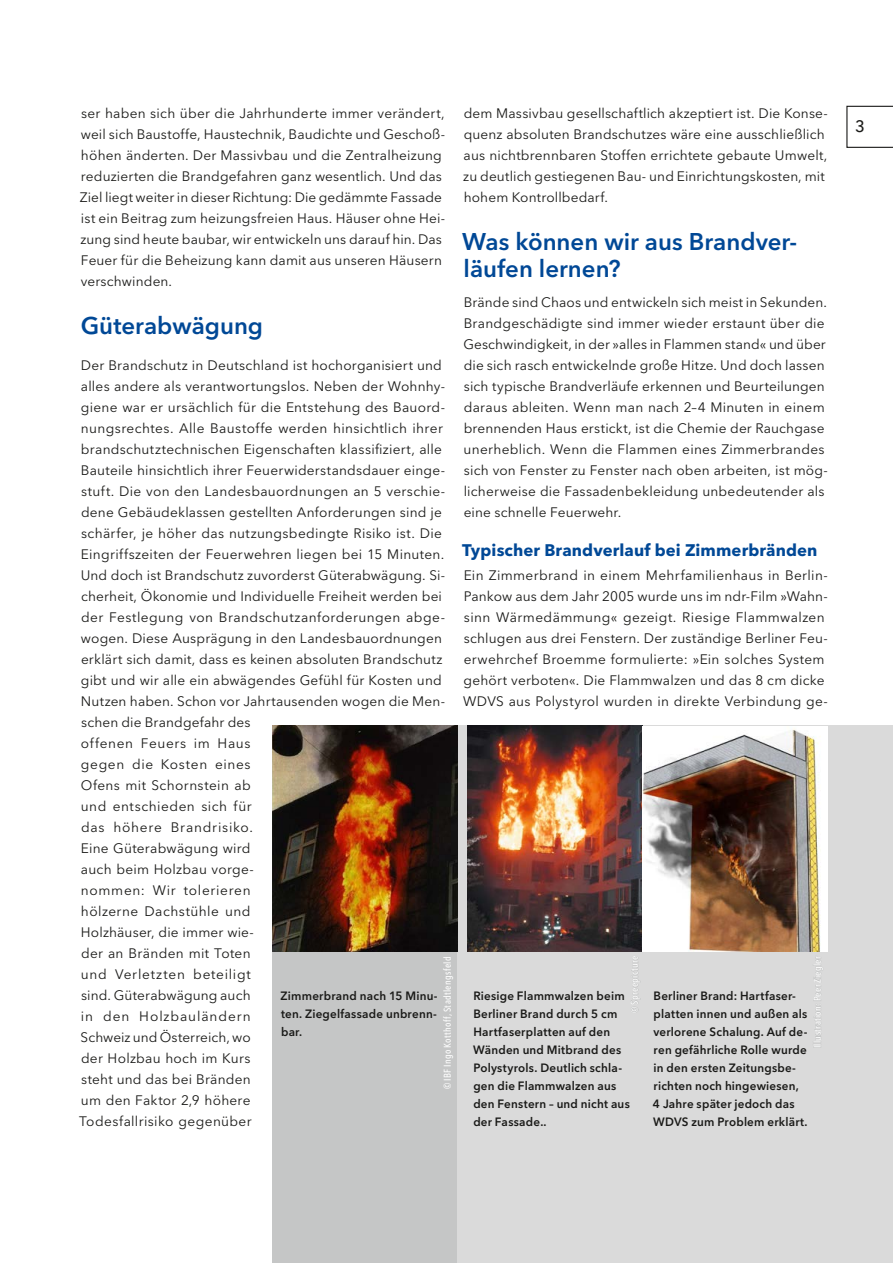
<style>
.page{position:relative;width:893px;height:1263px;background:#fff}
.page>*{position:absolute;margin:0;border:0;box-sizing:border-box;transform-origin:0 0}
.t1{font:600 24px/27px "Avenir Next LT Pro";color:#004896}
.t2{font:700 16.65px "Avenir Next LT Pro";letter-spacing:.005em;color:#004896}
.t3{font:500 16.5px "Avenir Next LT Pro";color:#1a1a18}
.t4{font:13.65px/21px "Avenir Next LT Pro";letter-spacing:.015em;color:#1a1a18}
.t5{font:600 12px/18px "Avenir Next LT Pro";letter-spacing:.02em;color:#1a1a18}
.t6{font:500 condensed 9.75px "Avenir Next LT Pro";letter-spacing:.03em;color:#fff}
</style>
<div class="page">
<div style="left:272px;top:725px;width:186px;height:538px;background:#c5c6c6"></div>
<div style="left:458px;top:725px;width:435px;height:538px;background:#dadada"></div>
<img style="left:468px;top:725px;width:359px;height:226px">
<img style="left:272px;top:725px;width:186px;height:226px">
<svg style="left:846px;top:106px;width:47px;height:42px"></svg>
<svg style="left:630px;top:956px;width:11px;height:57px"></svg>
<svg style="left:813px;top:956px;width:11px;height:92px"></svg>
<p class="t4" style="left:463px;top:102px;width:366px">dem Massivbau gesellschaftlich akzeptiert ist. Die Konse&shy;quenz absoluten Brandschutzes wäre eine ausschließlich aus nichtbrennbaren Stoffen errichtete gebaute Umwelt, zu deutlich gestiegenen Bau- und Einrichtungskosten, mit hohem Kontrollbedarf.</p>
<h1 class="t1" style="left:462px;top:228px;width:336px">Was können wir aus Brandver&shy;läufen lernen?</h1>
<p class="t4" style="left:463px;top:291px;width:366px">Brände sind Chaos und entwickeln sich meist in Sekunden.<br>Brandgeschädigte sind immer wieder erstaunt über die Geschwindigkeit, in der »alles in Flammen stand« und über die sich rasch entwickelnde große Hitze. Und doch lassen sich typische Brandverläufe erkennen und Beurteilungen daraus ableiten. Wenn man nach 2–4 Minuten in einem brennenden Haus erstickt, ist die Chemie der Rauchgase unerheblich. Wenn die Flammen eines Zimmerbrandes sich von Fenster zu Fenster nach oben arbeiten, ist mög&shy;licherweise die Fassadenbekleidung unbedeutender als eine schnelle Feuerwehr.</p>
<p class="t2" style="left:462px;top:540px;width:357px">Typischer Brandverlauf bei Zimmerbränden</p>
<p class="t4" style="left:463px;top:564px;width:366px">Ein Zimmerbrand in einem Mehrfamilienhaus in Berlin-Pankow aus dem Jahr 2005 wurde uns im ndr-Film »Wahn&shy;sinn Wärmedämmung« gezeigt. Riesige Flammwalzen schlugen aus drei Fenstern. Der zuständige Berliner Feu&shy;erwehrchef Broemme formulierte: »Ein solches System gehört verboten«. Die Flammwalzen und das 8 cm dicke WDVS aus Polystyrol wurden in direkte Verbindung ge-</p>
<p class="t4" style="left:80px;top:102px;width:367px">ser haben sich über die Jahrhunderte immer verändert, weil sich Baustoffe, Haustechnik, Baudichte und Geschoß&shy;höhen änderten. Der Massivbau und die Zentralheizung reduzierten die Brandgefahren ganz wesentlich. Und das Ziel liegt weiter in dieser Richtung: Die gedämmte Fassade ist ein Beitrag zum heizungsfreien Haus. Häuser ohne Hei&shy;zung sind heute baubar, wir entwickeln uns darauf hin. Das Feuer für die Beheizung kann damit aus unseren Häusern verschwinden.</p>
<h1 class="t1" style="left:81px;top:312px;width:184px">Güterabwägung</h1>
<p class="t4" style="left:79px;top:354px;width:367px">Der Brandschutz in Deutschland ist hochorganisiert und alles andere als verantwortungslos. Neben der Wohnhy&shy;giene war er ursächlich für die Entstehung des Bauord&shy;nungsrechtes. Alle Baustoffe werden hinsichtlich ihrer brandschutztechnischen Eigenschaften klassifiziert, alle Bauteile hinsichtlich ihrer Feuerwiderstandsdauer einge&shy;stuft. Die von den Landesbauordnungen an 5 verschie&shy;dene Gebäudeklassen gestellten Anforderungen sind je schärfer, je höher das nutzungsbedingte Risiko ist. Die Eingriffszeiten der Feuerwehren liegen bei 15 Minuten.<br>Und doch ist Brandschutz zuvorderst Güterabwägung. Si&shy;cherheit, Ökonomie und Individuelle Freiheit werden bei der Festlegung von Brandschutzanforderungen abge&shy;wogen. Diese Ausprägung in den Landesbauordnungen erklärt sich damit, dass es keinen absoluten Brandschutz gibt und wir alle ein abwägendes Gefühl für Kosten und Nutzen haben. Schon vor Jahrtausenden wogen die Men&shy;schen die Brandgefahr des<br>offenen Feuers im Haus<br>gegen die Kosten eines<br>Ofens mit Schornstein ab<br>und entschieden sich für<br>das höhere Brandrisiko.<br>Eine Güterabwägung wird<br>auch beim Holzbau vorge-<br>nommen: Wir tolerieren<br>hölzerne Dachstühle und<br>Holzhäuser, die immer wie-<br>der an Bränden mit Toten<br>und Verletzten beteiligt<br>sind. Güterabwägung auch<br>in den Holzbauländern<br>Schweiz und Österreich, wo<br>der Holzbau hoch im Kurs<br>steht und das bei Bränden<br>um den Faktor 2,9 höhere<br>Todesfallrisiko gegenüber</p>
<p class="t6" style="left:441px;top:1089px;width:134px;rotate:-90deg">© IBF Ingo Kotthoff, Stadtlengsfeld</p>
<p class="t6" style="left:628px;top:1013px;width:58px;rotate:-90deg">© Spreepicture</p>
<p class="t6" style="left:811px;top:1048px;width:93px;rotate:-90deg">Illustration: Peer Ziegler</p>
<p class="t5" style="left:281px;top:986px;width:159px;text-align:justify">Zimmerbrand nach 15 Minu&shy;ten. Ziegelfassade unbrenn&shy;bar.</p>
<p class="t5" style="left:653px;top:986px;width:156px">Berliner Brand: Hartfaser&shy;platten innen und außen als verlorene Schalung. Auf de&shy;ren gefährliche Rolle wurde in den ersten Zeitungsbe&shy;richten noch hingewiesen,<br>4 Jahre später jedoch das<br>WDVS zum Problem erklärt.</p>
<p class="t5" style="left:473px;top:986px;width:158px">Riesige Flammwalzen beim<br>Berliner Brand durch 5 cm<br>Hartfaserplatten auf den<br>Wänden und Mitbrand des<br>Polystyrols. Deutlich schla&shy;gen die Flammwalzen aus den Fenstern – und nicht aus der Fassade..</p>
<p class="t3" style="left:855px;top:117px;width:11px">3</p>
</div>
